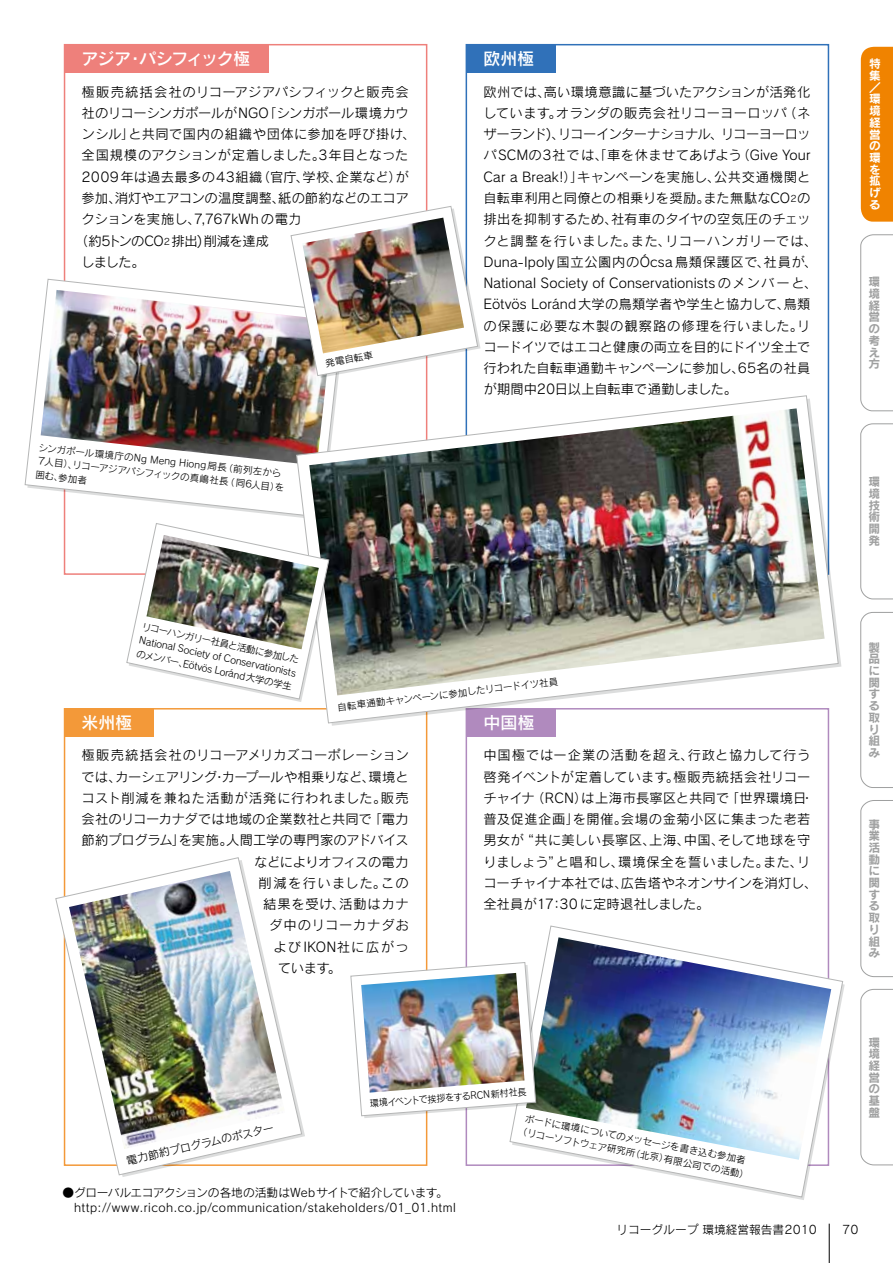
<style>
.page{position:relative;width:893px;height:1263px;background:#fff}
.page>*{position:absolute;margin:0;border:0;box-sizing:border-box;transform-origin:0 0}
.t1{font:16.95px "Rodin Pro DB";letter-spacing:-.08em;color:#fff}
.t2{font:16.95px "Rodin Pro DB";letter-spacing:-.02em;color:#fff}
.t3{font:13.35px/21.3px "Rodin Pro M";letter-spacing:.015em;color:#000}
.t4{font:13.35px "Rodin Pro M";letter-spacing:-.01em;color:#000}
.t5{font:13.35px "Rodin Pro M";letter-spacing:.055em;color:#000}
.t6{font:13.35px "Rodin Pro M";letter-spacing:-.035em;color:#000}
.t7{font:13.35px "Rodin Pro M";letter-spacing:-.005em;color:#000}
.t8{font:13.35px "Rodin Pro M";letter-spacing:.035em;color:#000}
.t9{font:13.35px "Rodin Pro M";letter-spacing:.04em;color:#000}
.t10{font:13.35px "Rodin Pro M";letter-spacing:-.025em;color:#000}
.t11{font:13.35px "Rodin Pro M";letter-spacing:-.03em;color:#000}
.t12{font:13.35px "Rodin Pro M";letter-spacing:.095em;color:#000}
.t13{font:13.35px "Rodin Pro M";letter-spacing:.09em;color:#000}
.t14{font:13.35px "Rodin Pro M";letter-spacing:.06em;color:#000}
.t15{font:11.7px/14.9px "Rodin Pro M";letter-spacing:.03em;color:#000}
.t16{font:11.7px/11.7px "Rodin Pro B";color:#9fa0a0;text-align:justify}
.t17{font:11.7px "Rodin Pro M";letter-spacing:.01em;color:#000}
.t18{font:11.7px/11.7px "Rodin Pro B";color:#fff;text-align:justify}
.t19{font:10.95px "Rodin Pro M";color:#000}
.t20{font:9.6px/13.8px "Rodin Pro M";color:#000}
.t21{font:9.6px "Rodin Pro M";color:#000;scale:.95 1}
.s1{font-size:9px}
</style>
<div class="page">
<hr style="left:829px;top:1224px;width:1px;height:39px;background:#000">
<div style="left:861px;top:47px;width:32px;height:175px;background:#f08300"></div>
<svg style="left:860px;top:612px;width:33px;height:176px"></svg>
<svg style="left:860px;top:423px;width:33px;height:177px"></svg>
<svg style="left:860px;top:989px;width:33px;height:177px"></svg>
<svg style="left:860px;top:234px;width:33px;height:178px"></svg>
<svg style="left:860px;top:800px;width:33px;height:177px"></svg>
<div style="left:65px;top:45px;width:204px;height:28px;background:#ee807b"></div>
<div style="left:65px;top:709px;width:89px;height:28px;background:#f39939"></div>
<div style="left:466px;top:45px;width:90px;height:28px;background:#3071b9"></div>
<div style="left:466px;top:709px;width:90px;height:28px;background:#b08abe"></div>
<svg style="left:24px;top:278px;width:315px;height:240px"></svg>
<img style="left:41px;top:290px;width:292px;height:175px">
<svg style="left:296px;top:395px;width:543px;height:329px"></svg>
<img style="left:309px;top:408px;width:516px;height:287px">
<svg style="left:509px;top:925px;width:334px;height:273px"></svg>
<img style="left:526px;top:937px;width:305px;height:223px">
<svg style="left:290px;top:205px;width:190px;height:173px"></svg>
<img style="left:302px;top:218px;width:162px;height:135px">
<svg style="left:55px;top:857px;width:248px;height:319px"></svg>
<img style="left:69px;top:871px;width:216px;height:278px">
<svg style="left:126px;top:523px;width:205px;height:179px"></svg>
<img style="left:146px;top:535px;width:173px;height:114px">
<svg style="left:350px;top:962px;width:188px;height:156px"></svg>
<img style="left:361px;top:973px;width:163px;height:119px">
<p class="t1" style="left:82px;top:48px;width:170px">アジア・パシフィック極</p>
<p class="t9" style="left:82px;top:83px;width:328px">極販売統括会社のリコーアジアパシフィックと販売会</p>
<p class="t7" style="left:82px;top:104px;width:328px">社のリコーシンガポールがNGO「シンガポール環境カウ</p>
<p class="t8" style="left:82px;top:126px;width:335px">ンシル」と共同で国内の組織や団体に参加を呼び掛け、</p>
<p class="t3" style="left:82px;top:144px;width:328px">全国規模のアクションが定着しました。3年目となった</p>
<p class="t3" style="left:82px;top:166px;width:329px">2009年は過去最多の43組織（官庁、学校、企業など）が</p>
<p class="t4" style="left:82px;top:189px;width:328px">参加、消灯やエアコンの温度調整、紙の節約などのエコア</p>
<p class="t3" style="left:82px;top:208px;width:222px">クションを実施し、7,767kWh の電力</p>
<p class="t10" style="left:75px;top:232px;width:196px">（約5トンのCO<span class="s1">2</span> 排出)削減を達成</p>
<p class="t3" style="left:82px;top:251px;width:65px">しました。</p>
<p class="t20" style="left:39px;top:440px;width:251px;rotate:6deg">シンガポール環境庁のNg Meng Hiong局長（前列左から<br>７人目）、リコーアジアパシフィックの真嶋社長（同6人目）を囲む、参加者</p>
<p class="t20" style="left:324px;top:356px;width:50px;rotate:-11deg">発電自転車</p>
<p class="t2" style="left:483px;top:48px;width:52px">欧州極</p>
<p class="t3" style="left:483px;top:81px;width:335px">欧州では、高い環境意識に基づいたアクションが活発化しています。オランダの販売会社リコーヨーロッパ（ネザーランド)、リコーインターナショナル、リコーヨーロッパSCMの3社では、「車を休ませてあげよう（Give Your<br>Car a Break!）」キャンペーンを実施し、公共交通機関と自転車利用と同僚との相乗りを奨励。また無駄なCO<span class="s1">2</span>の排出を抑制するため、社有車のタイヤの空気圧のチェックと調整を行いました。また、リコーハンガリーでは、<br>Duna-Ipoly国立公園内のÓcsa鳥類保護区で、社員が、<br>National Society of Conservationists のメンバーと、<br>Eötvös Loránd大学の鳥類学者や学生と協力して、鳥類の保護に必要な木製の観察路の修理を行いました。リコードイツではエコと健康の両立を目的にドイツ全土で行われた自転車通勤キャンペーンに参加し、65名の社員が期間中20日以上自転車で通勤しました。</p>
<p class="t18" style="left:869px;top:58px;width:13px">特集／環境経営の環を拡げる</p>
<p class="t16" style="left:868px;top:276px;width:13px">環境経営の考え方</p>
<p class="t16" style="left:868px;top:476px;width:13px">環境技術開発</p>
<p class="t20" style="left:144px;top:619px;width:162px;text-align:justify;rotate:12deg">リコーハンガリー社員と活動に参加したNational Society of Conservationistsのメンバー、Eötvös Loránd大学の学生</p>
<p class="t2" style="left:82px;top:712px;width:52px">米州極</p>
<p class="t20" style="left:337px;top:700px;width:224px;rotate:-7deg">自転車通勤キャンペーンに参加したリコードイツ社員</p>
<p class="t2" style="left:483px;top:712px;width:52px">中国極</p>
<p class="t3" style="left:82px;top:744px;width:328px">極販売統括会社のリコーアメリカズコーポレーション</p>
<p class="t6" style="left:82px;top:768px;width:328px">では、カーシェアリング・カープールや相乗りなど、環境と</p>
<p class="t5" style="left:82px;top:789px;width:329px">コスト削減を兼ねた活動が活発に行われました。販売</p>
<p class="t3" style="left:82px;top:808px;width:329px">会社のリコーカナダでは地域の企業数社と共同で「電力</p>
<p class="t4" style="left:82px;top:832px;width:329px">節約プログラム」を実施。人間工学の専門家のアドバイス</p>
<p class="t11" style="left:254px;top:853px;width:156px">などによりオフィスの電力</p>
<p class="t12" style="left:259px;top:874px;width:152px">削減を行いました。この</p>
<p class="t5" style="left:263px;top:895px;width:147px">結果を受け、活動はカナ</p>
<p class="t14" style="left:269px;top:917px;width:141px">ダ中のリコーカナダお</p>
<p class="t13" style="left:274px;top:938px;width:136px">よびIKON社に広がっ</p>
<p class="t3" style="left:278px;top:957px;width:65px">ています。</p>
<p class="t3" style="left:483px;top:744px;width:335px">中国極では一企業の活動を超え、行政と協力して行う啓発イベントが定着しています。極販売統括会社リコーチャイナ（RCN）は上海市長寧区と共同で「世界環境日・普及促進企画」を開催。会場の金菊小区に集まった老若男女が“共に美しい長寧区、上海、中国、そして地球を守りましょう”と唱和し、環境保全を誓いました。また、リコーチャイナ本社では、広告塔やネオンサインを消灯し、全社員が17：30に定時退社しました。</p>
<p class="t16" style="left:868px;top:641px;width:13px;text-align:left">製品に関する取り組み</p>
<p class="t16" style="left:868px;top:818px;width:13px;text-align:left">事業活動に関する取り組み</p>
<p class="t19" style="left:125px;top:1154px;width:152px;rotate:-13deg">電力節約プログラムのポスター</p>
<p class="t21" style="left:369px;top:1098px;width:167px;rotate:-5deg">環境イベントで挨拶をするRCN 新村社長</p>
<p class="t20" style="left:522px;top:1110px;width:237px;text-align:center;rotate:11deg">ボードに環境についてのメッセージを書き込む参加者（リコーソフトウェア研究所（北京）有限公司での活動）</p>
<p class="t15" style="left:62px;top:1184px;width:395px">●グローバルエコアクションの各地の活動はWebサイトで紹介しています。　http://www.ricoh.co.jp/communication/stakeholders/01_01.html</p>
<p class="t17" style="left:616px;top:1222px;width:202px">リコーグループ 環境経営報告書2010</p>
<p class="t17" style="left:842px;top:1222px;width:18px">70</p>
<p class="t16" style="left:868px;top:1036px;width:13px">環境経営の基盤</p>
</div>
